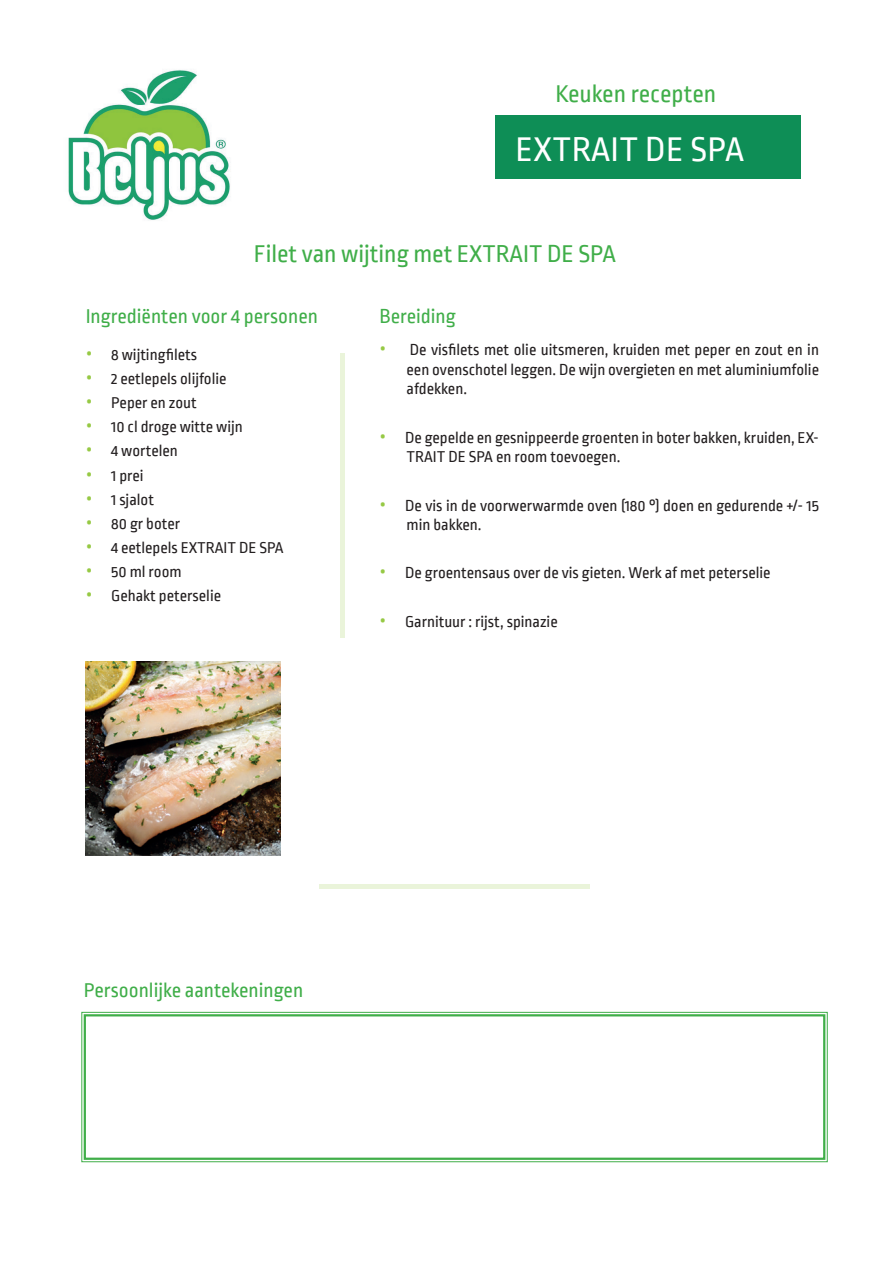
<style>
.page{position:relative;width:889px;height:1263px;background:#fff}
.page>*{position:absolute;margin:0;border:0;box-sizing:border-box;transform-origin:0 0}
.t1{font:36px "Ropa Sans";letter-spacing:.01em;color:#fff}
.t2{font:25.5px "Ropa Sans";color:#40ae49}
.t3{font:21px "Ropa Sans";color:#40ae49}
.t4{font:16.5px/19.8px "Ropa Sans";color:#231f20}
.s1{font-family:"Open Sans";font-size:18px;color:#96c944}
</style>
<div class="page">
<img style="left:68px;top:70px;width:162px;height:150px">
<div style="left:495px;top:116px;width:306px;height:63px;background:#0e8e56"></div>
<div style="left:340px;top:353px;width:5px;height:285px;background:#eaf4da"></div>
<hr style="left:319px;top:885px;width:270px;height:4px;background:#eaf4da">
<svg style="left:81px;top:1011px;width:747px;height:151px"></svg>
<div style="left:84px;top:1014px;width:741px;height:146px;border:2px solid #40ae49"></div>
<img style="left:86px;top:661px;width:194px;height:195px">
<h2 class="t2" style="left:555px;top:80px;width:162px">Keuken recepten</h2>
<h1 class="t1" style="left:515px;top:130px;width:230px">EXTRAIT DE SPA</h1>
<h2 class="t2" style="left:254px;top:240px;width:364px">Filet van wijting met EXTRAIT DE SPA</h2>
<p class="t3" style="left:86px;top:305px;width:234px">Ingrediënten voor 4 personen</p>
<p class="t4" style="left:86px;top:345px;width:113px"><span class="s1">•</span> 8 wijtingfilets</p>
<p class="t4" style="left:86px;top:369px;width:142px"><span class="s1">•</span> 2 eetlepels olijfolie</p>
<p class="t4" style="left:86px;top:393px;width:112px"><span class="s1">•</span> Peper en zout</p>
<p class="t4" style="left:86px;top:417px;width:159px"><span class="s1">•</span> 10 cl droge witte wijn</p>
<p class="t4" style="left:86px;top:441px;width:94px"><span class="s1">•</span> 4 wortelen</p>
<p class="t4" style="left:86px;top:465px;width:59px"><span class="s1">•</span> 1 prei</p>
<p class="t4" style="left:86px;top:489px;width:70px"><span class="s1">•</span> 1 sjalot</p>
<p class="t4" style="left:86px;top:513px;width:96px"><span class="s1">•</span> 80 gr boter</p>
<p class="t4" style="left:86px;top:537px;width:199px"><span class="s1">•</span> 4 eetlepels EXTRAIT DE SPA</p>
<p class="t4" style="left:86px;top:562px;width:97px"><span class="s1">•</span> 50 ml room</p>
<p class="t4" style="left:86px;top:586px;width:137px"><span class="s1">•</span> Gehakt peterselie</p>
<p class="t3" style="left:379px;top:305px;width:78px">Bereiding</p>
<p class="t4" style="left:406px;top:340px;width:414px;text-align:justify;text-indent:-27px"><span class="s1">•</span> De visfilets met olie uitsmeren, kruiden met peper en zout en in een ovenschotel leggen. De wijn overgieten en met aluminiumfolie afdekken.</p>
<p class="t4" style="left:406px;top:427px;width:414px;text-indent:-27px"><span class="s1">•</span> De gepelde en gesnippeerde groenten in boter bakken, kruiden, EX-<br>TRAIT DE SPA en room toevoegen.</p>
<p class="t4" style="left:406px;top:495px;width:414px;text-indent:-27px"><span class="s1">•</span> De vis in de voorwerwarmde oven (180 °) doen en gedurende +/- 15 min bakken.</p>
<p class="t4" style="left:379px;top:563px;width:392px"><span class="s1">•</span> De groentensaus over de vis gieten. Werk af met peterselie</p>
<p class="t4" style="left:379px;top:611px;width:180px"><span class="s1">•</span> Garnituur : rijst, spinazie</p>
<p class="t3" style="left:84px;top:978px;width:221px">Persoonlijke aantekeningen</p>
</div>
